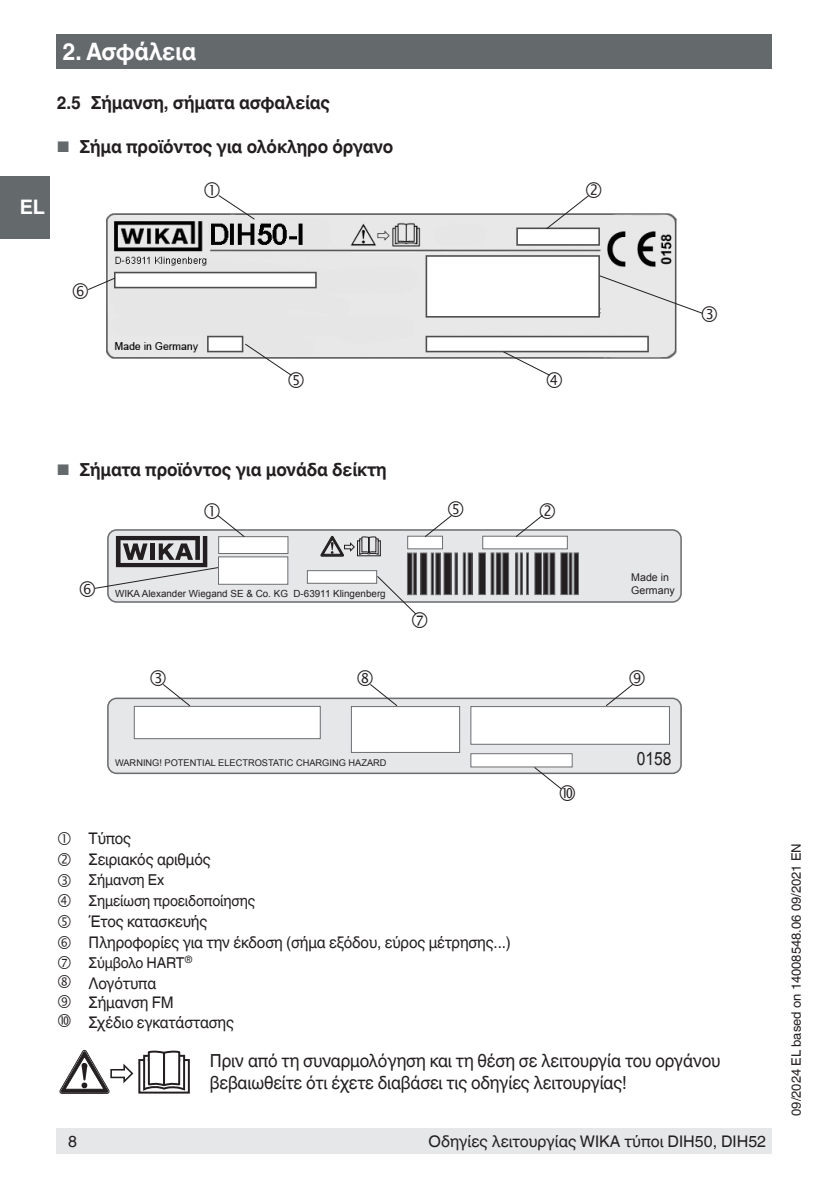
<style>
.page{position:relative;width:840px;height:1191px;background:#fff}
.page>*{position:absolute;margin:0;border:0;box-sizing:border-box;transform-origin:0 0}
.t1{font:700 24px "Helvetica World";letter-spacing:-.01em;color:#fff;scale:.95 1}
.t2{font:700 20px "Helvetica World";color:#fff}
.t3{font:18.2px "Arial";color:#231f20;scale:.86 1}
.t4{font:18px/22px "Helvetica World";letter-spacing:-.01em;color:#231f20;scale:.95 1}
.t5{font:700 18px "Helvetica World";letter-spacing:-.01em;color:#231f20;scale:.95 1}
.t6{font:16px/20.6px "Helvetica World";letter-spacing:-.01em;color:#231f20;scale:.95 1}
.t7{font:16px "Helvetica World";letter-spacing:-.01em;color:#231f20}
.t8{font:15px/20.6px "Helvetica World";letter-spacing:-.01em;color:#231f20;scale:.95 1}
.t9{font:13px "Helvetica World";color:#231f20}
.t10{font:10.6px/12.8px "Arial";color:#231f20}
.t11{font:9.8px "Arial";color:#231f20}
.t12{font:9.2px "Arial";color:#231f20}
.t13{font:8.8px "Arial";color:#231f20}
.s1{font-weight:400;font-size:15.4px;color:#64696c}
</style>
<div class="page">
<div style="left:57px;top:1128px;width:714px;height:26px;background:#e6e7e9"></div>
<div style="left:57px;top:34px;width:714px;height:34px;background:#64696c"></div>
<div style="left:0;top:176px;width:49px;height:62px;background:#64696c"></div>
<img style="left:106px;top:213px;width:572px;height:146px">
<div style="left:108px;top:530px;width:572px;height:72px;background:#e6e7e9;border-radius:9px"></div>
<div style="left:107px;top:529px;width:574px;height:74px;border:2px solid #6c6d70;border-radius:9px"></div>
<svg style="left:321px;top:536px;width:60px;height:21px"></svg>
<div style="left:407px;top:553px;width:5px;height:41px;background:#231f20"></div>
<div style="left:407px;top:553px;width:5px;height:41px;border:1px solid #6c6d70"></div>
<div style="left:413px;top:553px;width:3px;height:41px;border:1px solid #6c6d70"></div>
<div style="left:420px;top:553px;width:6px;height:41px;background:#231f20"></div>
<div style="left:420px;top:553px;width:6px;height:41px;border:1px solid #6c6d70"></div>
<div style="left:431px;top:553px;width:2px;height:41px;border:1px solid #6c6d70"></div>
<div style="left:435px;top:553px;width:5px;height:41px;background:#231f20"></div>
<div style="left:435px;top:553px;width:5px;height:41px;border:1px solid #6c6d70"></div>
<div style="left:443px;top:553px;width:8px;height:41px;background:#231f20"></div>
<div style="left:443px;top:553px;width:8px;height:41px;border:1px solid #6c6d70"></div>
<div style="left:454px;top:553px;width:3px;height:41px;border:1px solid #6c6d70"></div>
<div style="left:463px;top:553px;width:2px;height:41px;border:1px solid #6c6d70"></div>
<div style="left:468px;top:553px;width:4px;height:41px;border:1px solid #6c6d70"></div>
<div style="left:478px;top:553px;width:7px;height:41px;background:#231f20"></div>
<div style="left:478px;top:553px;width:7px;height:41px;border:1px solid #6c6d70"></div>
<div style="left:491px;top:553px;width:2px;height:41px;border:1px solid #6c6d70"></div>
<div style="left:496px;top:553px;width:4px;height:41px;border:1px solid #6c6d70"></div>
<div style="left:502px;top:553px;width:6px;height:41px;background:#231f20"></div>
<div style="left:502px;top:553px;width:6px;height:41px;border:1px solid #6c6d70"></div>
<div style="left:515px;top:553px;width:2px;height:41px;border:1px solid #6c6d70"></div>
<div style="left:520px;top:553px;width:2px;height:41px;border:1px solid #6c6d70"></div>
<div style="left:526px;top:553px;width:2px;height:41px;border:1px solid #6c6d70"></div>
<div style="left:534px;top:553px;width:7px;height:41px;background:#231f20"></div>
<div style="left:534px;top:553px;width:7px;height:41px;border:1px solid #6c6d70"></div>
<div style="left:543px;top:553px;width:4px;height:41px;border:1px solid #6c6d70"></div>
<div style="left:549px;top:553px;width:5px;height:41px;background:#231f20"></div>
<div style="left:549px;top:553px;width:5px;height:41px;border:1px solid #6c6d70"></div>
<div style="left:560px;top:553px;width:7px;height:41px;background:#231f20"></div>
<div style="left:560px;top:553px;width:7px;height:41px;border:1px solid #6c6d70"></div>
<div style="left:568px;top:553px;width:3px;height:41px;border:1px solid #6c6d70"></div>
<div style="left:573px;top:553px;width:5px;height:41px;background:#231f20"></div>
<div style="left:573px;top:553px;width:5px;height:41px;border:1px solid #6c6d70"></div>
<div style="left:218px;top:536px;width:70px;height:17px;background:#fff"></div>
<div style="left:218px;top:536px;width:70px;height:18px;border:1px solid #6c6d70"></div>
<div style="left:218px;top:557px;width:70px;height:27px;background:#fff"></div>
<div style="left:218px;top:556px;width:70px;height:29px;border:1px solid #6c6d70"></div>
<div style="left:407px;top:536px;width:35px;height:13px;background:#fff"></div>
<div style="left:407px;top:536px;width:36px;height:13px;border:1px solid #6c6d70"></div>
<div style="left:482px;top:536px;width:85px;height:13px;background:#fff"></div>
<div style="left:482px;top:536px;width:85px;height:13px;border:1px solid #6c6d70"></div>
<div style="left:307px;top:570px;width:69px;height:13px;background:#fff"></div>
<div style="left:307px;top:570px;width:70px;height:14px;border:1px solid #6c6d70"></div>
<svg style="left:60px;top:1050px;width:130px;height:44px"></svg>
<div style="left:108px;top:698px;width:572px;height:75px;background:#e6e7e9;border-radius:9px"></div>
<div style="left:107px;top:697px;width:574px;height:77px;border:2px solid #6c6d70;border-radius:9px"></div>
<div style="left:134px;top:706px;width:186px;height:32px;background:#fff"></div>
<div style="left:134px;top:706px;width:186px;height:33px;border:1px solid #6c6d70"></div>
<div style="left:351px;top:706px;width:108px;height:46px;background:#fff"></div>
<div style="left:351px;top:706px;width:109px;height:47px;border:1px solid #6c6d70"></div>
<div style="left:470px;top:706px;width:199px;height:38px;background:#fff"></div>
<div style="left:470px;top:706px;width:199px;height:38px;border:1px solid #6c6d70"></div>
<div style="left:470px;top:753px;width:102px;height:14px;background:#fff"></div>
<div style="left:470px;top:753px;width:102px;height:14px;border:1px solid #6c6d70"></div>
<svg style="left:204px;top:195px;width:52px;height:26px"></svg>
<svg style="left:598px;top:274px;width:105px;height:48px"></svg>
<svg style="left:88px;top:277px;width:28px;height:21px"></svg>
<svg style="left:545px;top:195px;width:56px;height:35px"></svg>
<svg style="left:423px;top:515px;width:40px;height:23px"></svg>
<svg style="left:376px;top:575px;width:51px;height:40px"></svg>
<svg style="left:94px;top:515px;width:151px;height:82px"></svg>
<svg style="left:150px;top:684px;width:41px;height:23px"></svg>
<svg style="left:357px;top:684px;width:100px;height:24px"></svg>
<svg style="left:604px;top:684px;width:40px;height:23px"></svg>
<svg style="left:533px;top:766px;width:41px;height:23px"></svg>
<svg style="left:514px;top:515px;width:40px;height:23px"></svg>
<svg style="left:244px;top:343px;width:59px;height:33px"></svg>
<svg style="left:502px;top:350px;width:59px;height:26px"></svg>
<h1 class="t1" style="left:62px;top:37px;width:142px">2. Ασφάλεια</h1>
<p class="t5" style="left:57px;top:92px;width:289px">2.5 Σήμανση, σήματα ασφαλείας</p>
<p class="t5" style="left:57px;top:136px;width:355px"><span class="s1">■</span> Σήμα προϊόντος για ολόκληρο όργανο</p>
<p class="t2" style="left:20px;top:196px;width:27px">EL</p>
<p class="t5" style="left:57px;top:459px;width:349px"><span class="s1">■</span> Σήματα προϊόντος για μονάδα δείκτη</p>
<p class="t11" style="left:115px;top:587px;width:272px">WIKA Alexander Wiegand SE &amp; Co. KG D-63911 Klingenberg</p>
<p class="t10" style="left:631px;top:571px;width:45px">Made in<br>Germany</p>
<p class="t13" style="left:359px;top:676px;width:31px">150135</p>
<p class="t12" style="left:115px;top:756px;width:273px">WARNING! POTENTIAL ELECTROSTATIC CHARGING HAZARD</p>
<p class="t3" style="left:636px;top:746px;width:42px">0158</p>
<p class="t6" style="left:88px;top:828px;width:130px">Τύπος<br>Σειριακός αριθμός</p>
<p class="t8" style="left:88px;top:869px;width:177px">Σήμανση Ex<br>Σημείωση προειδοποίησης</p>
<p class="t6" style="left:88px;top:911px;width:446px">Έτος κατασκευής<br>Πληροφορίες για την έκδοση (σήμα εξόδου, εύρος μέτρησης...)</p>
<p class="t8" style="left:88px;top:952px;width:111px">Σύμβολο HART<sup>®</sup></p>
<p class="t6" style="left:88px;top:973px;width:154px;line-height:19.4px">Λογότυπα<br>Σήμανση FM<br>Σχέδιο εγκατάστασης</p>
<p class="t4" style="left:210px;top:1050px;width:538px">Πριν από τη συναρμολόγηση και τη θέση σε λειτουργία του οργάνου βεβαιωθείτε ότι έχετε διαβάσει τις οδηγίες λειτουργίας!</p>
<p class="t7" style="left:68px;top:1132px;width:10px">8</p>
<p class="t7" style="left:428px;top:1132px;width:339px">Οδηγίες λειτουργίας WIKA τύποι DIH50, DIH52</p>
<p class="t9" style="left:788px;top:1115px;width:274px;rotate:-90deg">09/2024 EL based on 14008548.06 09/2021 EN</p>
</div>
